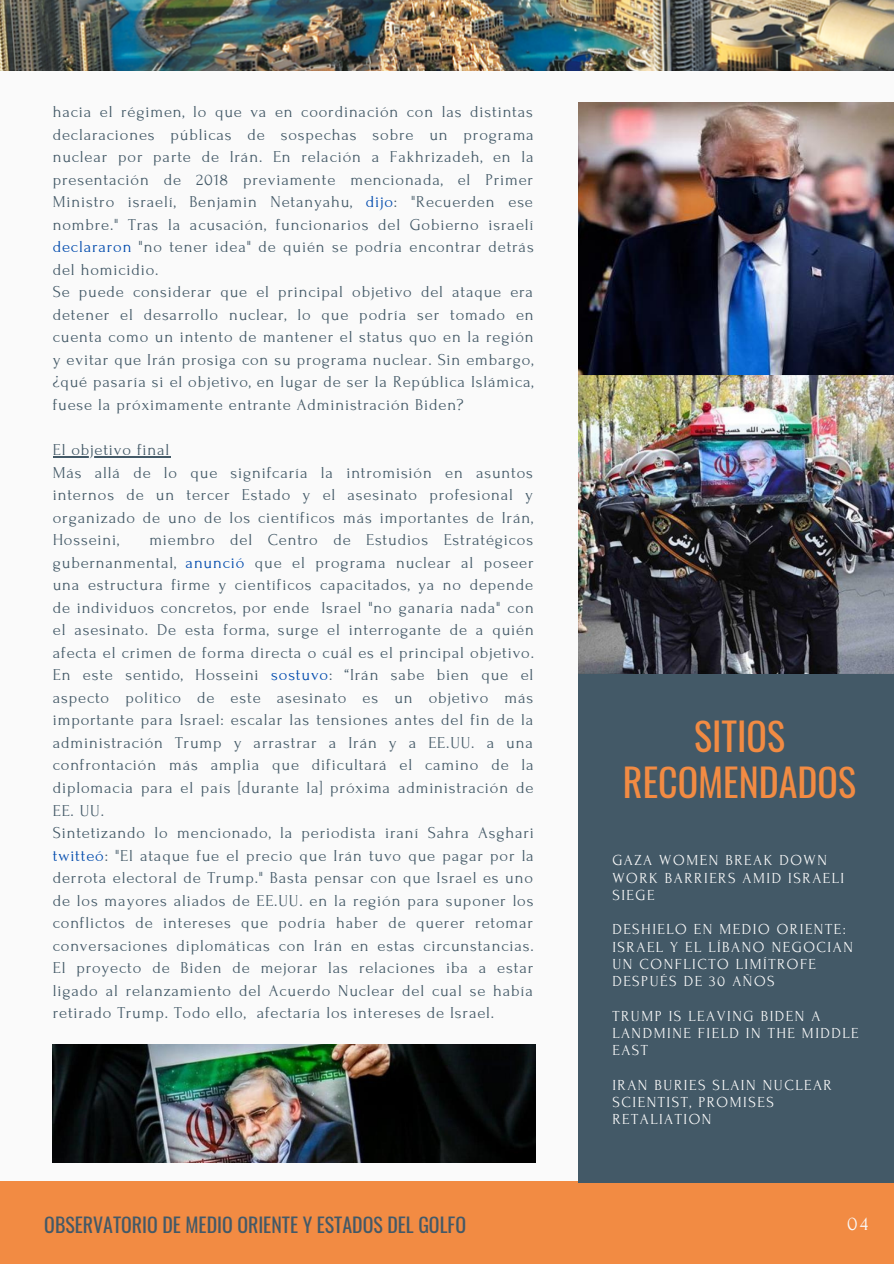
<style>
.page{position:relative;width:894px;height:1264px;background:#fff}
.page>*{position:absolute;margin:0;border:0;box-sizing:border-box;transform-origin:0 0}
.t1{font:37.95px/45.5px "Oswald";color:#f28b43;text-align:center}
.t2{font:19.8px "Oswald";color:#435967}
.t3{font:19.8px "Forum";color:#fafafa}
.t4{font:16.5px/22.5px "Forum";letter-spacing:.05em;color:#435967}
.t5{font:15.3px/17.2px "Forum";letter-spacing:.1em;color:#fafafa}
.s1{color:#004aad}
</style>
<div class="page">
<div style="left:0;top:0;width:893px;height:1263px;background:#fafafa"></div>
<div style="left:0;top:1181px;width:893px;height:82px;background:#f28b43"></div>
<img style="left:0;top:0;width:893px;height:70px">
<hr style="left:53px;top:456px;width:117px;height:1px;background:#435967">
<img style="left:578px;top:103px;width:315px;height:273px">
<div style="left:578px;top:670px;width:315px;height:511px;background:#435967"></div>
<img style="left:578px;top:376px;width:315px;height:297px">
<img style="left:53px;top:1044px;width:482px;height:118px">
<p class="t4" style="left:53px;top:101px;width:482px">hacia el régimen, lo que va en coordinación con las distintas declaraciones públicas de sospechas sobre un programa nuclear por parte de Irán. En relación a Fakhrizadeh, en la presentación de 2018 previamente mencionada, el Primer Ministro israelí, Benjamin Netanyahu, <span class="s1">dijo</span>: "Recuerden ese nombre." Tras la acusación, funcionarios del Gobierno israelí <span class="s1">declararon</span> "no tener idea" de quién se podría encontrar detrás del homicidio.<br>Se puede considerar que el principal objetivo del ataque era detener el desarrollo nuclear, lo que podría ser tomado en cuenta como un intento de mantener el status quo en la región y evitar que Irán prosiga con su programa nuclear. Sin embargo, ¿qué pasaría si el objetivo, en lugar de ser la República Islámica, fuese la próximamente entrante Administración Biden?</p>
<p class="t4" style="left:53px;top:439px;width:481px">El objetivo final<br>Más allá de lo que signifcaría la intromisión en asuntos internos de un tercer Estado y el asesinato profesional y organizado de uno de los científicos más importantes de Irán, Hosseini,</p>
<p class="t4" style="left:53px;top:529px;width:482px;text-indent:96px">miembro del Centro de Estudios Estratégicos gubernanmental, <span class="s1">anunció</span> que el programa nuclear al poseer una estructura firme y científicos capacitados, ya no depende de individuos concretos, por ende Israel "no ganaría nada" con el asesinato. De esta forma, surge el interrogante de a quién afecta el crimen de forma directa o cuál es el principal objetivo.<br>En este sentido, Hosseini <span class="s1">sostuvo</span>: “Irán sabe bien que el aspecto político de este asesinato es un objetivo más importante para Israel: escalar las tensiones antes del fin de la administración Trump y arrastrar a Irán y a EE.UU. a una confrontación más amplia que dificultará el camino de la diplomacia para el país [durante la] próxima administración de EE. UU.<br>Sintetizando lo mencionado, la periodista iraní Sahra Asghari <span class="s1">twitteó</span>: "El ataque fue el precio que Irán tuvo que pagar por la derrota electoral de Trump." Basta pensar con que Israel es uno de los mayores aliados de EE.UU. en la región para suponer los conflictos de intereses que podría haber de querer retomar conversaciones diplomáticas con Irán en estas circunstancias.<br>El proyecto de Biden de mejorar las relaciones iba a estar ligado al relanzamiento del Acuerdo Nuclear del cual se había retirado Trump. Todo ello, afectaría los intereses de Israel.</p>
<h1 class="t1" style="left:622px;top:712px;width:234px">SITIOS<br>RECOMENDADOS</h1>
<p class="t5" style="left:612px;top:852px;width:233px">GAZA WOMEN BREAK DOWN<br>WORK BARRIERS AMID ISRAELI<br>SIEGE</p>
<p class="t5" style="left:612px;top:921px;width:242px">DESHIELO EN MEDIO ORIENTE:<br>ISRAEL Y EL LÍBANO NEGOCIAN<br>UN CONFLICTO LIMÍTROFE<br>DESPUÉS DE 30 AÑOS</p>
<p class="t5" style="left:612px;top:1007px;width:248px">TRUMP IS LEAVING BIDEN A<br>LANDMINE FIELD IN THE MIDDLE<br>EAST</p>
<p class="t5" style="left:612px;top:1076px;width:221px">IRAN BURIES SLAIN NUCLEAR<br>SCIENTIST, PROMISES<br>RETALIATION</p>
<p class="t2" style="left:44px;top:1209px;width:423px">OBSERVATORIO DE MEDIO ORIENTE Y ESTADOS DEL GOLFO</p>
<p class="t3" style="left:846px;top:1212px;width:22px">04</p>
</div>
